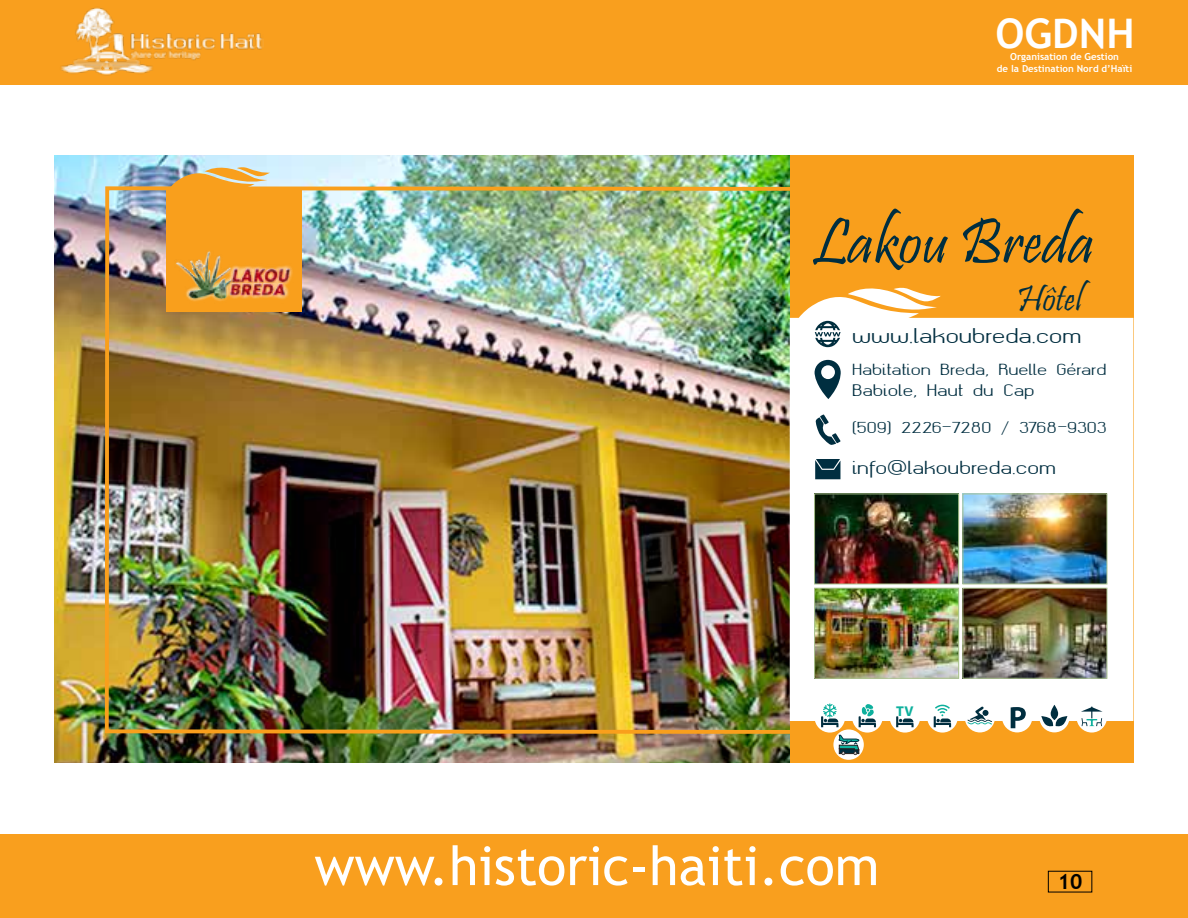
<style>
.page{position:relative;width:1188px;height:918px;background:#fff}
.page>*{position:absolute;margin:0;border:0;box-sizing:border-box;transform-origin:0 0}
.t1{font:65.7px "Pristina";color:#002e40}
.t2{font:54px "Trebuchet MS";color:#fff}
.t3{font:700 40.8px "Trebuchet MS";color:#fff}
.t4{font:36.9px "Pristina";color:#002e40}
.t5{font:700 21px "Trebuchet MS";color:#000}
.t6{font:19.8px "okolaks";color:#002e40}
.t7{font:17.55px "okolaks";color:#002e40}
.t8{font:15.6px "okolaks";color:#002e40}
.t9{font:15px "okolaks";color:#002e40}
.t10{font:14.85px "okolaks";color:#002e40}
.t11{font:700 14.25px "Myriad Pro";color:#0eb09d}
.t12{font:700 9.6px/11.9px "Trebuchet MS";color:#fff;text-align:center}
</style>
<div class="page">
<div style="left:0;top:0;width:1188px;height:85px;background:#f99f1e"></div>
<div style="left:0;top:834px;width:1188px;height:84px;background:#f99f1e"></div>
<img style="left:61px;top:7px;width:202px;height:69px">
<img style="left:54px;top:155px;width:736px;height:608px">
<img style="left:103px;top:184px;width:687px;height:552px">
<div style="left:790px;top:155px;width:343px;height:608px;background:#f99f1c"></div>
<svg style="left:848px;top:287px;width:79px;height:8px"></svg>
<svg style="left:790px;top:295px;width:343px;height:426px;background:#fef8ef"></svg>
<div style="left:166px;top:189px;width:135px;height:123px;background:#f99f1c"></div>
<svg style="left:815px;top:360px;width:26px;height:39px"></svg>
<svg style="left:815px;top:414px;width:26px;height:31px"></svg>
<svg style="left:815px;top:459px;width:25px;height:20px"></svg>
<svg style="left:815px;top:321px;width:26px;height:26px"></svg>
<div style="left:815px;top:702px;width:30px;height:31px;background:#fff;border-radius:50%"></div>
<svg style="left:821px;top:703px;width:17px;height:24px"></svg>
<div style="left:852px;top:702px;width:31px;height:31px;background:#fff;border-radius:50%"></div>
<svg style="left:859px;top:704px;width:17px;height:23px"></svg>
<div style="left:890px;top:702px;width:30px;height:31px;background:#fff;border-radius:50%"></div>
<svg style="left:896px;top:716px;width:18px;height:11px"></svg>
<div style="left:927px;top:702px;width:31px;height:31px;background:#fff;border-radius:50%"></div>
<svg style="left:934px;top:705px;width:17px;height:22px"></svg>
<div style="left:965px;top:702px;width:30px;height:30px;background:#fff;border-radius:50%"></div>
<svg style="left:968px;top:706px;width:24px;height:19px"></svg>
<div style="left:1002px;top:702px;width:30px;height:30px;background:#fff;border-radius:50%"></div>
<svg style="left:1011px;top:707px;width:15px;height:21px"></svg>
<div style="left:1039px;top:702px;width:31px;height:30px;background:#fff;border-radius:50%"></div>
<svg style="left:1041px;top:705px;width:26px;height:22px"></svg>
<div style="left:1077px;top:702px;width:30px;height:31px;background:#fff;border-radius:50%"></div>
<svg style="left:1081px;top:706px;width:22px;height:20px"></svg>
<svg style="left:833px;top:729px;width:31px;height:31px"></svg>
<svg style="left:839px;top:735px;width:20px;height:20px"></svg>
<svg style="left:167px;top:165px;width:103px;height:24px;background:#d8b476"></svg>
<img style="left:161px;top:250px;width:150px;height:64px">
<img style="left:964px;top:495px;width:141px;height:87px">
<div style="left:962px;top:493px;width:145px;height:91px;border:1px solid #aac28e"></div>
<img style="left:816px;top:495px;width:141px;height:87px">
<div style="left:814px;top:493px;width:145px;height:91px;border:1px solid #aac28e"></div>
<img style="left:816px;top:590px;width:141px;height:87px">
<div style="left:814px;top:588px;width:145px;height:91px;border:1px solid #aac28e"></div>
<img style="left:964px;top:590px;width:141px;height:87px">
<div style="left:962px;top:588px;width:145px;height:91px;border:1px solid #aac28e"></div>
<h3 class="t3" style="left:996px;top:8px;width:141px">OGDNH</h3>
<p class="t12" style="left:997px;top:51px;width:137px">Organisation de Gestion<br>de la Destination Nord d’Haïti</p>
<h1 class="t1" style="left:813px;top:205px;width:282px">Lakou Breda</h1>
<h3 class="t4" style="left:1017px;top:278px;width:67px">Hôtel</h3>
<h3 class="t6" style="left:852px;top:317px;width:231px">www.lakoubreda.com</h3>
<h3 class="t9" style="left:852px;top:355px;width:256px">Habitation Breda, Ruelle Gérard</h3>
<h3 class="t8" style="left:852px;top:375px;width:184px">Babiole, Haut du Cap</h3>
<h3 class="t10" style="left:852px;top:414px;width:256px">(509) 2226-7280 / 3768-9303</h3>
<h3 class="t7" style="left:852px;top:451px;width:206px">info@lakoubreda.com</h3>
<h3 class="t11" style="left:896px;top:702px;width:19px">TV</h3>
<h2 class="t2" style="left:314px;top:834px;width:567px">www.historic-haiti.com</h2>
<h3 class="t5" style="left:1058px;top:868px;width:26px">10</h3>
</div>
